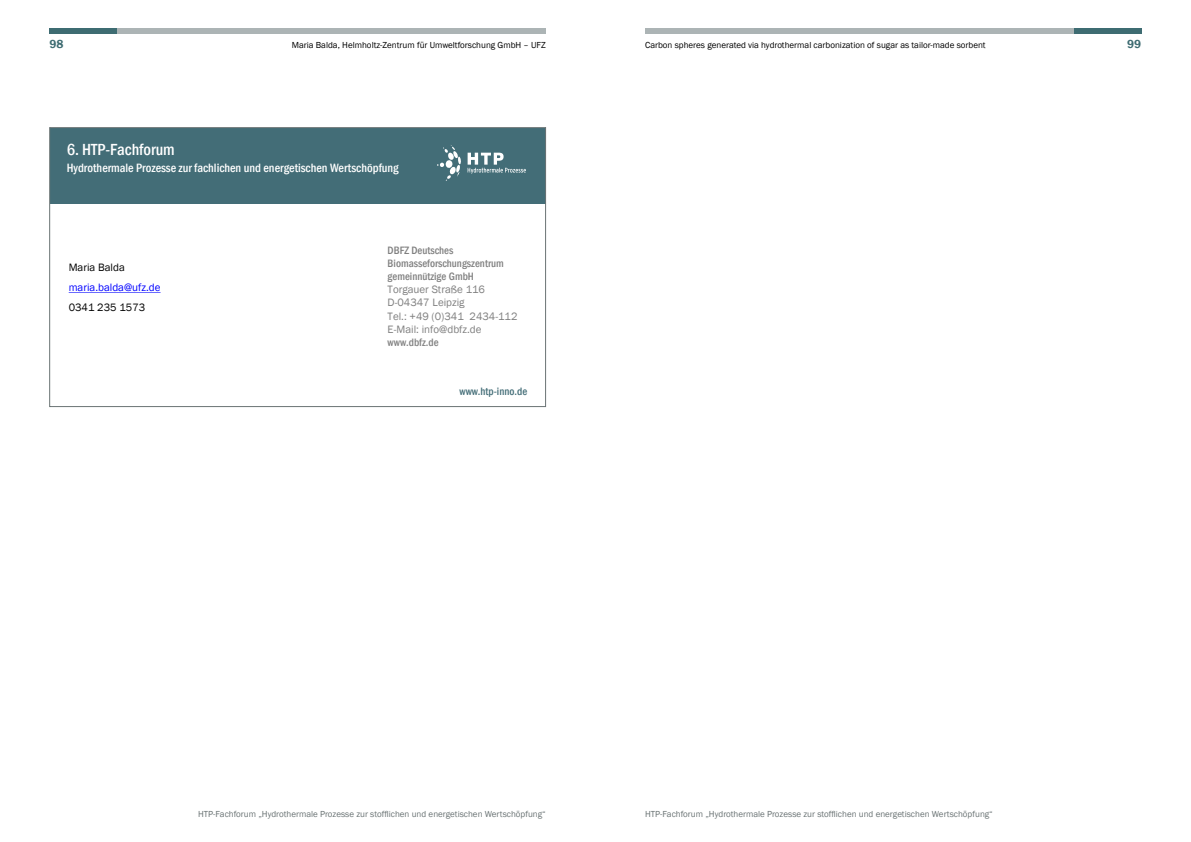
<style>
.page{position:relative;width:1191px;height:842px;background:#fff}
.page>*{position:absolute;margin:0;border:0;box-sizing:border-box;transform-origin:0 0}
.t1{font:500 condensed 16.5px "Franklin Gothic";color:#fff}
.t2{font:500 condensed 12.4px "Franklin Gothic";color:#fff}
.t3{font:600 12px "Franklin Gothic";color:#3e6c72}
.t4{font:11px/13.2px "Franklin Gothic";color:#7f7f7f}
.t5{font:500 condensed 11px/13.2px "Franklin Gothic";color:#7f7f7f}
.t6{font:11px "Franklin Gothic";color:#000}
.t7{font:11px "Franklin Gothic";color:#00f}
.t8{font:500 condensed 11px "Franklin Gothic";color:#436d77}
.t9{font:9px "Franklin Gothic";color:#6a7374}
.t10{font:9px "Franklin Gothic";color:#000}
</style>
<div class="page">
<div style="left:117px;top:28px;width:429px;height:6px;background:#acb4b5"></div>
<div style="left:645px;top:28px;width:428px;height:6px;background:#acb4b5"></div>
<div style="left:1073px;top:28px;width:68px;height:6px;background:#3e6c72"></div>
<div style="left:50px;top:28px;width:67px;height:6px;background:#3e6c72"></div>
<div style="left:50px;top:128px;width:495px;height:76px;background:#436d77"></div>
<svg style="left:467px;top:153px;width:59px;height:21px"></svg>
<svg style="left:437px;top:145px;width:24px;height:36px"></svg>
<svg style="left:69px;top:292px;width:92px;height:1px"></svg>
<div style="left:49px;top:127px;width:497px;height:280px;border:1px solid #6a7374"></div>
<h3 class="t3" style="left:50px;top:37px;width:16px">98</h3>
<p class="t10" style="left:292px;top:39px;width:256px">Maria Balda, Helmholtz-Zentrum für Umweltforschung GmbH – UFZ</p>
<p class="t10" style="left:645px;top:39px;width:342px">Carbon spheres generated via hydrothermal carbonization of sugar as tailor-made sorbent</p>
<h3 class="t3" style="left:1127px;top:37px;width:16px">99</h3>
<h1 class="t1" style="left:67px;top:138px;width:109px">6. HTP-Fachforum</h1>
<h2 class="t2" style="left:67px;top:159px;width:333px">Hydrothermale Prozesse zur fachlichen und energetischen Wertschöpfung</h2>
<p class="t6" style="left:69px;top:261px;width:58px">Maria Balda</p>
<p class="t7" style="left:69px;top:280px;width:93px">maria.balda@ufz.de</p>
<p class="t6" style="left:69px;top:300px;width:78px">0341 235 1573</p>
<p class="t5" style="left:388px;top:243px;width:118px">DBFZ Deutsches<br>Biomasseforschungszentrum gemeinnützige GmbH</p>
<p class="t4" style="left:388px;top:283px;width:131px">Torgauer Straße 116<br>D-04347 Leipzig<br>Tel.: +49 (0)341 2434-112<br>E-Mail: info@dbfz.de</p>
<p class="t5" style="left:388px;top:336px;width:52px">www.dbfz.de</p>
<p class="t8" style="left:459px;top:384px;width:69px">www.htp-inno.de</p>
<p class="t9" style="left:198px;top:808px;width:349px">HTP-Fachforum „Hydrothermale Prozesse zur stofflichen und energetischen Wertschöpfung“</p>
<p class="t9" style="left:645px;top:808px;width:349px">HTP-Fachforum „Hydrothermale Prozesse zur stofflichen und energetischen Wertschöpfung“</p>
</div>
